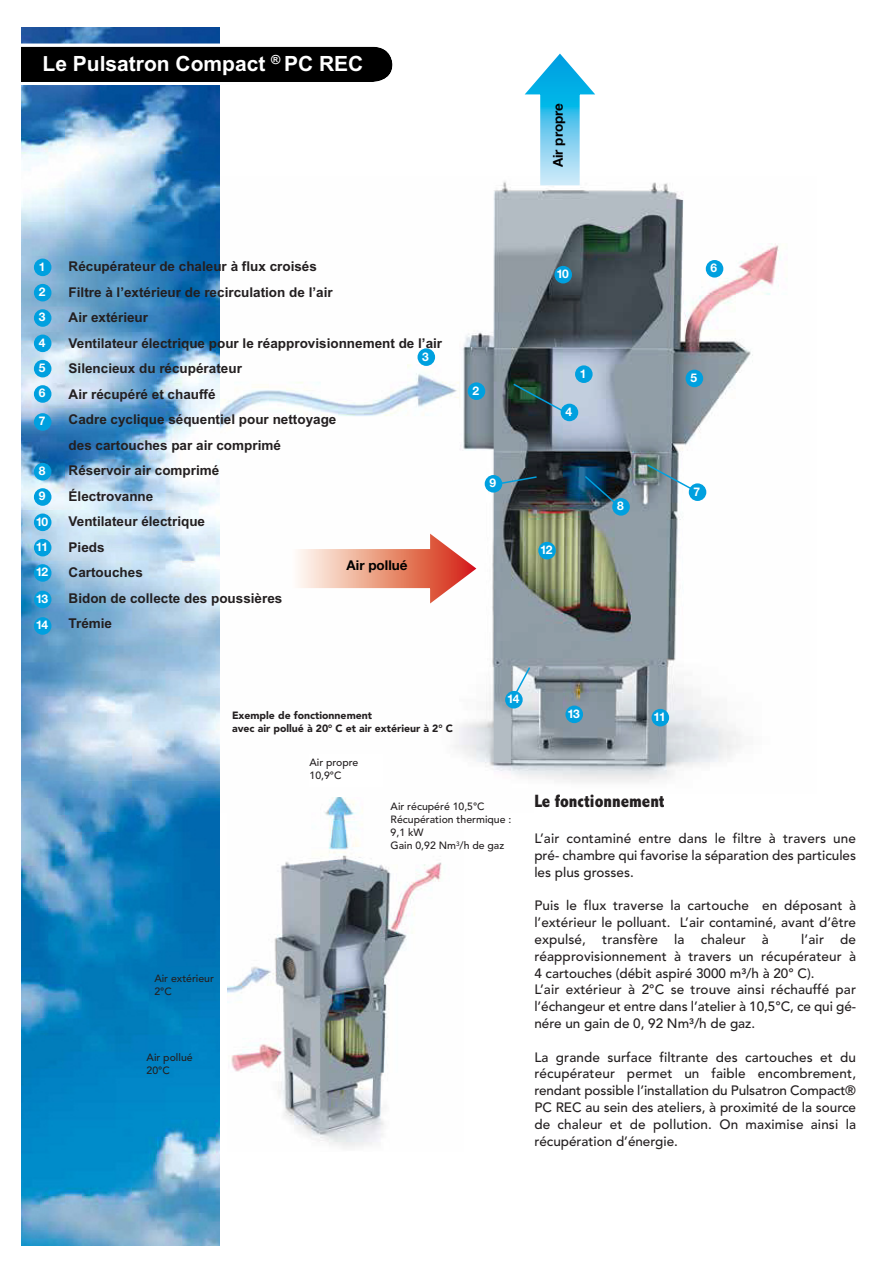
<style>
.page{position:relative;width:893px;height:1263px;background:#fff}
.page>*{position:absolute;margin:0;border:0;box-sizing:border-box;transform-origin:0 0}
.t1{font:700 21px "Arial";color:#fff}
.t2{font:800 condensed 18px "Abadi";color:#231f20}
.t3{font:500 13.5px/16.8px "Avenir";color:#231f20;text-align:justify}
.t4{font:700 13.5px/25.5px "Arial";color:#231f20}
.t5{font:700 13.5px "Helvetica Neue LT Std";color:#000}
.t6{font:700 12px/25.3px "Helvetica Neue LT Std";letter-spacing:-.08em;color:#fff;text-align:justify}
.t7{font:500 10.5px/13px "Avenir";color:#231f20}
.t8{font:900 10.5px/13px "Avenir";color:#231f20}
</style>
<div class="page">
<img style="left:220px;top:181px;width:561px;height:601px">
<img style="left:227px;top:797px;width:215px;height:351px">
<img style="left:21px;top:28px;width:199px;height:1218px">
<div style="left:34px;top:259px;width:17px;height:17px;background:#00a0df;border-radius:50%"></div>
<div style="left:34px;top:284px;width:17px;height:17px;background:#00a0df;border-radius:50%"></div>
<div style="left:34px;top:309px;width:17px;height:18px;background:#00a0df;border-radius:50%"></div>
<div style="left:34px;top:335px;width:17px;height:17px;background:#00a0df;border-radius:50%"></div>
<div style="left:34px;top:360px;width:17px;height:17px;background:#00a0df;border-radius:50%"></div>
<div style="left:34px;top:385px;width:17px;height:18px;background:#00a0df;border-radius:50%"></div>
<div style="left:34px;top:413px;width:17px;height:18px;background:#00a0df;border-radius:50%"></div>
<div style="left:34px;top:463px;width:17px;height:17px;background:#00a0df;border-radius:50%"></div>
<div style="left:34px;top:488px;width:17px;height:18px;background:#00a0df;border-radius:50%"></div>
<div style="left:34px;top:513px;width:17px;height:18px;background:#00a0df;border-radius:50%"></div>
<div style="left:34px;top:539px;width:17px;height:17px;background:#00a0df;border-radius:50%"></div>
<div style="left:34px;top:564px;width:17px;height:18px;background:#00a0df;border-radius:50%"></div>
<div style="left:34px;top:591px;width:17px;height:17px;background:#00a0df;border-radius:50%"></div>
<div style="left:34px;top:617px;width:17px;height:18px;background:#00a0df;border-radius:50%"></div>
<svg style="left:21px;top:42px;width:372px;height:44px"></svg>
<div style="left:554px;top:266px;width:18px;height:17px;background:#00a0df;border-radius:50%"></div>
<div style="left:565px;top:705px;width:18px;height:18px;background:#00a0df;border-radius:50%"></div>
<svg style="left:291px;top:534px;width:185px;height:69px"></svg>
<div style="left:575px;top:365px;width:18px;height:18px;background:#00a0df;border-radius:50%"></div>
<svg style="left:525px;top:54px;width:70px;height:131px"></svg>
<div style="left:686px;top:370px;width:17px;height:17px;background:#00a0df;border-radius:50%"></div>
<div style="left:417px;top:348px;width:18px;height:18px;background:#00a0df;border-radius:50%"></div>
<div style="left:468px;top:382px;width:17px;height:18px;background:#00a0df;border-radius:50%"></div>
<svg style="left:512px;top:382px;width:54px;height:31px;background:#435e5d"></svg>
<svg style="left:646px;top:463px;width:54px;height:31px"></svg>
<svg style="left:583px;top:474px;width:40px;height:36px"></svg>
<div style="left:561px;top:404px;width:17px;height:17px;background:#00a0df;border-radius:50%"></div>
<div style="left:706px;top:260px;width:17px;height:18px;background:#00a0df;border-radius:50%"></div>
<div style="left:689px;top:483px;width:17px;height:18px;background:#00a0df;border-radius:50%"></div>
<div style="left:612px;top:498px;width:18px;height:18px;background:#00a0df;border-radius:50%"></div>
<div style="left:485px;top:475px;width:17px;height:18px;background:#00a0df;border-radius:50%"></div>
<svg style="left:499px;top:475px;width:39px;height:10px"></svg>
<div style="left:652px;top:709px;width:17px;height:17px;background:#00a0df;border-radius:50%"></div>
<div style="left:538px;top:542px;width:18px;height:17px;background:#00a0df;border-radius:50%"></div>
<div style="left:505px;top:691px;width:18px;height:17px;background:#00a0df;border-radius:50%"></div>
<svg style="left:514px;top:666px;width:18px;height:29px"></svg>
<div style="left:309px;top:754px;width:74px;height:33px;background:#fff"></div>
<h1 class="t1" style="left:43px;top:51px;width:322px">Le Pulsatron Compact <sup>®</sup> PC REC</h1>
<p class="t5" style="left:553px;top:167px;width:66px;rotate:-90deg">Air propre</p>
<p class="t6" style="left:39px;top:255px;width:8px">1<br>2<br>3<br>4<br>5<br>6</p>
<p class="t6" style="left:39px;top:409px;width:8px">7</p>
<p class="t6" style="left:36px;top:459px;width:14px;text-align:left">8<br>9<br>10<br>11<br>12</p>
<p class="t6" style="left:36px;top:587px;width:14px">13</p>
<p class="t6" style="left:36px;top:613px;width:14px">14</p>
<p class="t4" style="left:69px;top:254px;width:375px">Récupérateur de chaleur à flux croisés<br>Filtre à l’extérieur de recirculation de l’air<br>Air extérieur<br>Ventilateur électrique pour le réapprovisionnement de l’air<br>Silencieux du récupérateur<br>Air récupéré et chauffé<br>Cadre cyclique séquentiel pour nettoyage<br>des cartouches par air comprimé<br>Réservoir air comprimé<br>électrovanne<br>Ventilateur électrique<br>Pieds<br>Cartouches<br>Bidon de collecte des poussières<br>Trémie</p>
<p class="t6" style="left:422px;top:345px;width:8px">3</p>
<p class="t5" style="left:347px;top:560px;width:62px">Air pollué</p>
<p class="t6" style="left:472px;top:379px;width:8px">2</p>
<p class="t6" style="left:489px;top:471px;width:8px">9</p>
<p class="t6" style="left:556px;top:262px;width:14px">10</p>
<p class="t6" style="left:580px;top:362px;width:8px">1</p>
<p class="t6" style="left:565px;top:400px;width:8px">4</p>
<p class="t6" style="left:540px;top:538px;width:14px">12</p>
<p class="t6" style="left:617px;top:494px;width:8px">8</p>
<p class="t6" style="left:711px;top:256px;width:8px">6</p>
<p class="t6" style="left:690px;top:366px;width:8px">5</p>
<p class="t6" style="left:694px;top:480px;width:8px">7</p>
<p class="t7" style="left:154px;top:972px;width:61px">Air extérieur<br>2°C</p>
<p class="t7" style="left:147px;top:1052px;width:48px">Air pollué<br>20°C</p>
<p class="t8" style="left:232px;top:710px;width:222px">Exemple de fonctionnement<br>avec air pollué à 20° C et air extérieur à 2° C</p>
<p class="t7" style="left:309px;top:757px;width:50px">Air propre<br>10,9°C</p>
<p class="t6" style="left:507px;top:687px;width:14px">14</p>
<p class="t7" style="left:391px;top:800px;width:122px">Air récupéré 10,5°C<br>Récupération thermique :<br>9,1 kW<br>Gain 0,92 Nm<sup>3</sup>/h de gaz</p>
<p class="t6" style="left:567px;top:702px;width:14px">13</p>
<p class="t6" style="left:653px;top:705px;width:14px">11</p>
<h2 class="t2" style="left:534px;top:790px;width:132px">Le fonctionnement</h2>
<p class="t3" style="left:534px;top:831px;width:323px">L’air contaminé entre dans le filtre à travers une pré- chambre qui favorise la séparation des particules les plus grosses.</p>
<p class="t3" style="left:534px;top:898px;width:323px">Puis le flux traverse la cartouche en déposant à l’extérieur le polluant. L’air contaminé, avant d’être expulsé, transfère la chaleur à</p>
<p class="t3" style="left:534px;top:932px;width:323px;text-align:left;text-indent:267px">l’air de réapprovisionnement à travers un récupérateur à 4 cartouches (débit aspiré 3000 m³/h à 20° C).<br>L’air extérieur à 2°C se trouve ainsi réchauffé par l’échangeur et entre dans l’atelier à 10,5°C, ce qui gé&shy;nére un gain de 0, 92 Nm³/h de gaz.</p>
<p class="t3" style="left:534px;top:1050px;width:323px">La grande surface filtrante des cartouches et du récupérateur permet un faible encombrement, rendant possible l’installation du Pulsatron Compact® PC REC au sein des ateliers, à proximité de la source de chaleur et de pollution. On maximise ainsi la récupération d’énergie.</p>
</div>
